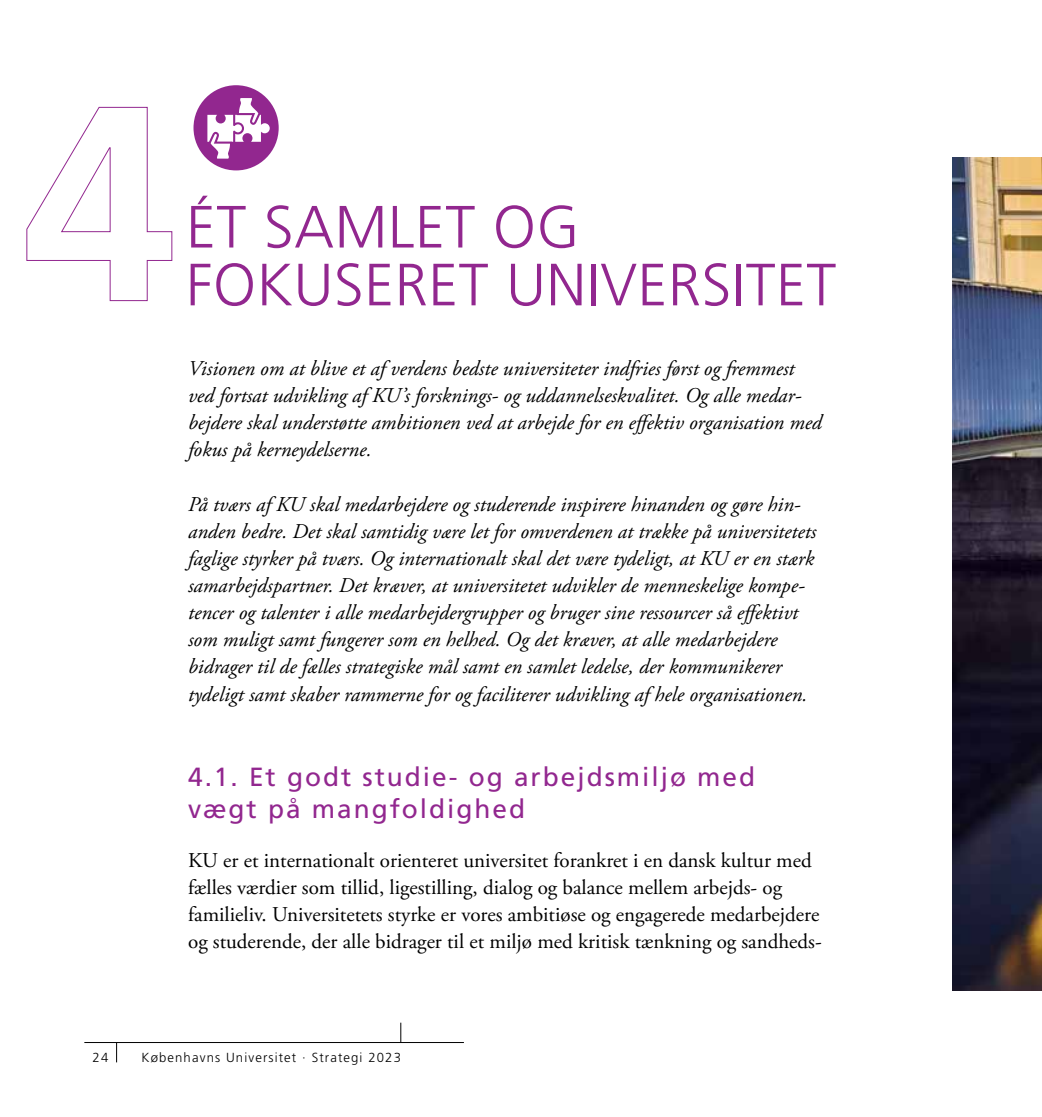
<style>
.page{position:relative;width:1042px;height:1117px;background:#fff}
.page>*{position:absolute;margin:0;border:0;box-sizing:border-box;transform-origin:0 0}
.t1{font:300 59.5px/57.8px "Frutiger LT Std";letter-spacing:.01em;color:#92278f}
.t2{font:26.25px/31.5px "Frutiger LT Std";letter-spacing:.075em;color:#92278f}
.t3{font:italic 21px/27.1px "Adobe Garamond Pro";color:#000}
.t4{font:21px/27.1px "Adobe Garamond Pro";color:#000}
.t5{font:300 13.12px "Frutiger";letter-spacing:.085em;color:#000}
</style>
<div class="page">
<svg style="left:116px;top:1042px;width:1px;height:20px"></svg>
<svg style="left:400px;top:1022px;width:1px;height:19px"></svg>
<hr style="left:84px;top:1041px;width:380px;height:1px;background:#000">
<svg style="left:26px;top:106px;width:147px;height:195px"></svg>
<div style="left:193px;top:85px;width:86px;height:85px;background:#92278f;border-radius:50%"></div>
<svg style="left:207px;top:98px;width:63px;height:61px"></svg>
<img style="left:952px;top:157px;width:90px;height:833px">
<h1 class="t1" style="left:186px;top:199px;width:651px">ÉT SAMLET OG<br>FOKUSERET UNIVERSITET</h1>
<p class="t3" style="left:188px;top:355px;width:635px">Visionen om at blive et af verdens bedste universiteter indfries først og fremmest ved fortsat udvikling af KU’s forsknings- og uddannelseskvalitet. Og alle medar&shy;bejdere skal understøtte ambitionen ved at arbejde for en effektiv organisation med fokus på kerneydelserne.</p>
<p class="t3" style="left:188px;top:490px;width:629px">På tværs af KU skal medarbejdere og studerende inspirere hinanden og gøre hin&shy;anden bedre. Det skal samtidig være let for omverdenen at trække på universitetets faglige styrker på tværs. Og internationalt skal det være tydeligt, at KU er en stærk samarbejdspartner. Det kræver, at universitetet udvikler de menneskelige kompe&shy;tencer og talenter i alle medarbejdergrupper og bruger sine ressourcer så effektivt som muligt samt fungerer som en helhed. Og det kræver, at alle medarbejdere bidrager til de fælles strategiske mål samt en samlet ledelse, der kommunikerer tydeligt samt skaber rammerne for og faciliterer udvikling af hele organisationen.</p>
<p class="t2" style="left:188px;top:761px;width:568px">4.1. Et godt studie- og arbejdsmiljø med vægt på mangfoldighed</p>
<p class="t4" style="left:188px;top:847px;width:635px">KU er et internationalt orienteret universitet forankret i en dansk kultur med fælles værdier som tillid, ligestilling, dialog og balance mellem arbejds- og familieliv. Universitetets styrke er vores ambitiøse og engagerede medarbejdere og studerende, der alle bidrager til et miljø med kritisk tænkning og sandheds-</p>
<p class="t5" style="left:93px;top:1050px;width:17px">24</p>
<p class="t5" style="left:142px;top:1050px;width:261px">Københavns Universitet · Strategi 2023</p>
</div>
